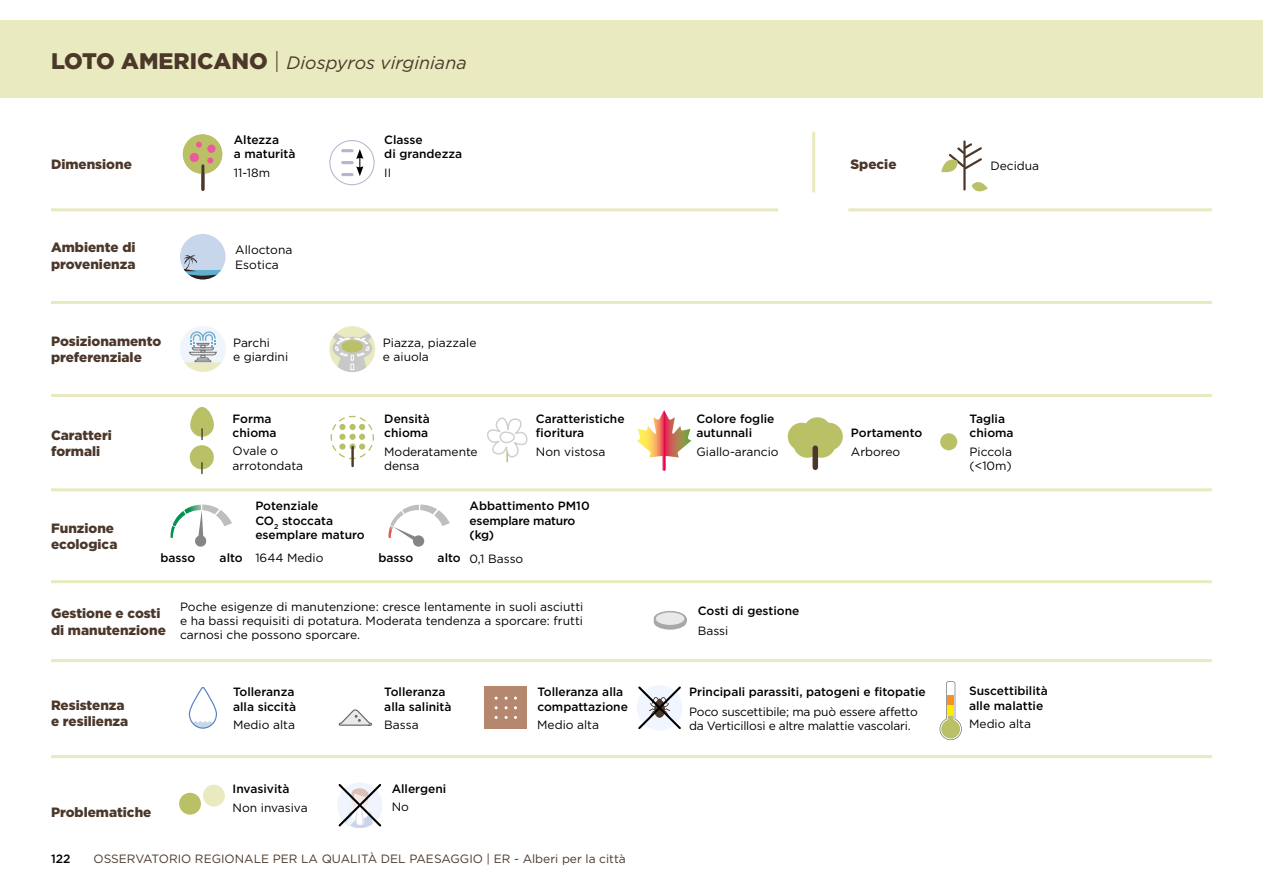
<style>
.page{position:relative;width:1263px;height:893px;background:#fff}
.page>*{position:absolute;margin:0;border:0;box-sizing:border-box;transform-origin:0 0}
.t1{font:italic 18px "Gotham";color:#4b382b}
.t2{font:900 13.5px/16.2px "Gotham";color:#4b382b}
.t3{font:12px/14.4px "Gotham";color:#000}
.t4{font:500 12px/14.4px "Gotham";color:#000}
.t5{font:12px/14.4px "Gotham";letter-spacing:-.02em;color:#000}
.t6{font:12px "Gotham";color:#4b382b}
.t7{font:500 12px/14.4px "Gotham";letter-spacing:-.02em;color:#000}
.s1{font-weight:900;font-style:normal;font-size:22.5px}
.s2{font-weight:300;font-style:normal;font-size:22.5px}
.s3{font-weight:500}
</style>
<div class="page">
<div style="left:0;top:20px;width:1263px;height:77px;background:#e9eac0"></div>
<hr style="left:51px;top:301px;width:1161px;height:3px;background:#e9eac0">
<hr style="left:51px;top:394px;width:1161px;height:3px;background:#e9eac0">
<hr style="left:51px;top:488px;width:1161px;height:3px;background:#e9eac0">
<hr style="left:51px;top:580px;width:1161px;height:3px;background:#e9eac0">
<hr style="left:51px;top:659px;width:1161px;height:3px;background:#e9eac0">
<hr style="left:51px;top:755px;width:1161px;height:3px;background:#e9eac0">
<hr style="left:848px;top:208px;width:364px;height:3px;background:#e9eac0">
<hr style="left:812px;top:132px;width:3px;height:60px;background:#e9eac0">
<hr style="left:51px;top:208px;width:727px;height:3px;background:#e9eac0">
<div style="left:183px;top:134px;width:39px;height:40px;background:#bac065;border-radius:50%"></div>
<hr style="left:201px;top:166px;width:3px;height:23px;background:#4b382b">
<div style="left:190px;top:153px;width:9px;height:9px;background:#eb5b9c;border-radius:50%"></div>
<div style="left:207px;top:145px;width:9px;height:8px;background:#eb5b9c;border-radius:50%"></div>
<svg style="left:207px;top:157px;width:6px;height:6px"></svg>
<svg style="left:196px;top:142px;width:6px;height:6px"></svg>
<div style="left:329px;top:140px;width:46px;height:45px;border:1px solid #b8b4cd;border-radius:50%"></div>
<svg style="left:343px;top:149px;width:20px;height:27px"></svg>
<div style="left:180px;top:234px;width:46px;height:45px;background:#c8d6eb;border-radius:50%"></div>
<svg style="left:180px;top:255px;width:46px;height:24px"></svg>
<div style="left:180px;top:326px;width:46px;height:46px;background:#f0f4fc;border-radius:50%"></div>
<svg style="left:184px;top:331px;width:38px;height:41px"></svg>
<div style="left:329px;top:326px;width:46px;height:46px;background:#e9eac0;border-radius:50%"></div>
<svg style="left:332px;top:327px;width:40px;height:45px"></svg>
<div style="left:190px;top:407px;width:24px;height:30px;background:#bac065;border-radius:12px"></div>
<svg style="left:201px;top:429px;width:2px;height:10px"></svg>
<div style="left:190px;top:445px;width:24px;height:24px;background:#bac065;border-radius:50%"></div>
<svg style="left:201px;top:463px;width:2px;height:11px"></svg>
<svg style="left:330px;top:415px;width:44px;height:45px"></svg>
<svg style="left:339px;top:443px;width:7px;height:7px"></svg>
<svg style="left:349px;top:443px;width:7px;height:7px"></svg>
<div style="left:359px;top:443px;width:6px;height:7px;background:#bac065;border-radius:50%"></div>
<hr style="left:351px;top:447px;width:3px;height:19px;background:#4b382b">
<svg style="left:487px;top:417px;width:41px;height:45px"></svg>
<svg style="left:637px;top:410px;width:54px;height:61px"></svg>
<div style="left:788px;top:423px;width:27px;height:27px;background:#bac065;border-radius:50%"></div>
<div style="left:803px;top:417px;width:28px;height:28px;background:#bac065;border-radius:50%"></div>
<div style="left:815px;top:423px;width:28px;height:27px;background:#bac065;border-radius:50%"></div>
<div style="left:808px;top:430px;width:27px;height:28px;background:#bac065;border-radius:50%"></div>
<div style="left:793px;top:430px;width:28px;height:28px;background:#bac065;border-radius:50%"></div>
<div style="left:812px;top:448px;width:6px;height:19px;background:#4b382b"></div>
<div style="left:940px;top:433px;width:17px;height:17px;background:#bac065;border-radius:50%"></div>
<hr style="left:963px;top:141px;width:3px;height:49px;background:#4b382b">
<svg style="left:941px;top:141px;width:41px;height:32px"></svg>
<svg style="left:972px;top:182px;width:16px;height:10px"></svg>
<svg style="left:171px;top:505px;width:61px;height:42px"></svg>
<svg style="left:389px;top:505px;width:61px;height:39px"></svg>
<div style="left:413px;top:535px;width:11px;height:12px;background:#858584;border-radius:50%"></div>
<div style="left:654px;top:614px;width:32px;height:16px;background:#a8a8a7;border-radius:50%"></div>
<svg style="left:654px;top:611px;width:32px;height:15px"></svg>
<div style="left:656px;top:612px;width:28px;height:13px;background:#e9e9e9;border-radius:50%"></div>
<svg style="left:188px;top:687px;width:29px;height:42px"></svg>
<svg style="left:338px;top:709px;width:35px;height:17px"></svg>
<div style="left:485px;top:686px;width:42px;height:43px;background:#b4876e"></div>
<svg style="left:637px;top:685px;width:45px;height:45px"></svg>
<div style="left:179px;top:793px;width:22px;height:22px;background:#bac065;border-radius:50%"></div>
<div style="left:203px;top:785px;width:22px;height:21px;background:#e9eac0;border-radius:50%"></div>
<svg style="left:337px;top:783px;width:45px;height:45px"></svg>
<svg style="left:939px;top:681px;width:23px;height:59px"></svg>
<h1 class="t1" style="left:51px;top:51px;width:417px"><span class="s1">LOTO AMERICANO</span> <span class="s2">|</span> Diospyros virginiana</h1>
<p class="t2" style="left:51px;top:155px;width:82px">Dimensione</p>
<p class="t2" style="left:51px;top:239px;width:86px">Ambiente di provenienza</p>
<p class="t2" style="left:51px;top:333px;width:112px">Posizionamento preferenziale</p>
<p class="t2" style="left:51px;top:427px;width:62px">Caratteri formali</p>
<p class="t4" style="left:234px;top:132px;width:63px">Altezza<br>a maturità</p>
<p class="t4" style="left:384px;top:132px;width:79px">Classe<br>di grandezza</p>
<p class="t3" style="left:234px;top:165px;width:38px">11-18m</p>
<p class="t3" style="left:384px;top:165px;width:8px">II</p>
<p class="t3" style="left:235px;top:242px;width:59px">Alloctona<br>Esotica</p>
<p class="t3" style="left:233px;top:335px;width:57px">Parchi<br>e giardini</p>
<p class="t3" style="left:383px;top:335px;width:95px">Piazza, piazzale e aiuola</p>
<p class="t4" style="left:233px;top:411px;width:46px">Forma chioma</p>
<p class="t3" style="left:233px;top:444px;width:72px">Ovale o arrotondata</p>
<p class="t4" style="left:384px;top:411px;width:47px">Densità chioma</p>
<p class="t3" style="left:384px;top:444px;width:95px">Moderatamente densa</p>
<p class="t3" style="left:536px;top:444px;width:71px">Non vistosa</p>
<p class="t4" style="left:536px;top:411px;width:90px">Caratteristiche fioritura</p>
<p class="t4" style="left:696px;top:411px;width:79px">Colore foglie autunnali</p>
<p class="t3" style="left:696px;top:444px;width:84px">Giallo-arancio</p>
<p class="t4" style="left:255px;top:499px;width:111px">Potenziale<br>CO<sub>2</sub> stoccata esemplare maturo</p>
<p class="t7" style="left:470px;top:499px;width:122px">Abbattimento PM10 esemplare maturo (kg)</p>
<p class="t2" style="left:51px;top:520px;width:68px">Funzione ecologica</p>
<p class="t4" style="left:378px;top:550px;width:36px">basso</p>
<p class="t3" style="left:438px;top:551px;width:87px"><span class="s3">alto</span> 0,1 Basso</p>
<p class="t3" style="left:180px;top:599px;width:405px;text-align:justify">Poche esigenze di manutenzione: cresce lentamente in suoli asciutti e ha bassi requisiti di potatura. Moderata tendenza a sporcare: frutti carnosi che possono sporcare.</p>
<p class="t4" style="left:698px;top:604px;width:103px">Costi di gestione</p>
<p class="t4" style="left:160px;top:550px;width:36px">basso</p>
<p class="t3" style="left:220px;top:550px;width:105px"><span class="s3">alto</span> 1644 Medio</p>
<p class="t2" style="left:51px;top:605px;width:116px">Gestione e costi di manutenzione</p>
<p class="t3" style="left:698px;top:623px;width:32px">Bassi</p>
<p class="t2" style="left:850px;top:155px;width:48px">Specie</p>
<p class="t4" style="left:851px;top:425px;width:73px">Portamento</p>
<p class="t3" style="left:851px;top:444px;width:51px">Arboreo</p>
<p class="t2" style="left:51px;top:697px;width:79px">Resistenza e resilienza</p>
<p class="t2" style="left:51px;top:804px;width:102px">Problematiche</p>
<p class="t4" style="left:233px;top:684px;width:64px">Tolleranza alla siccità</p>
<p class="t3" style="left:233px;top:717px;width:63px">Medio alta</p>
<p class="t4" style="left:233px;top:781px;width:58px">Invasività</p>
<p class="t3" style="left:233px;top:800px;width:77px">Non invasiva</p>
<p class="t4" style="left:384px;top:685px;width:69px">Tolleranza alla salinità</p>
<p class="t3" style="left:384px;top:717px;width:36px">Bassa</p>
<p class="t4" style="left:392px;top:781px;width:56px">Allergeni</p>
<p class="t3" style="left:392px;top:799px;width:19px">No</p>
<p class="t4" style="left:537px;top:684px;width:92px">Tolleranza alla compattazione</p>
<p class="t3" style="left:537px;top:717px;width:63px">Medio alta</p>
<p class="t4" style="left:51px;top:851px;width:21px">122</p>
<p class="t6" style="left:94px;top:851px;width:534px">OSSERVATORIO REGIONALE PER LA QUALITÀ DEL PAESAGGIO | ER - Alberi per la città</p>
<p class="t4" style="left:689px;top:684px;width:238px">Principali parassiti, patogeni e fitopatie</p>
<p class="t5" style="left:689px;top:704px;width:230px">Poco suscettibile; ma può essere affetto da Verticillosi e altre malattie vascolari.</p>
<p class="t3" style="left:990px;top:158px;width:50px">Decidua</p>
<p class="t4" style="left:970px;top:411px;width:46px">Taglia chioma</p>
<p class="t3" style="left:970px;top:444px;width:44px">Piccola (&lt;10m)</p>
<p class="t4" style="left:969px;top:684px;width:80px">Suscettibilità alle malattie</p>
<p class="t3" style="left:969px;top:717px;width:63px">Medio alta</p>
</div>
